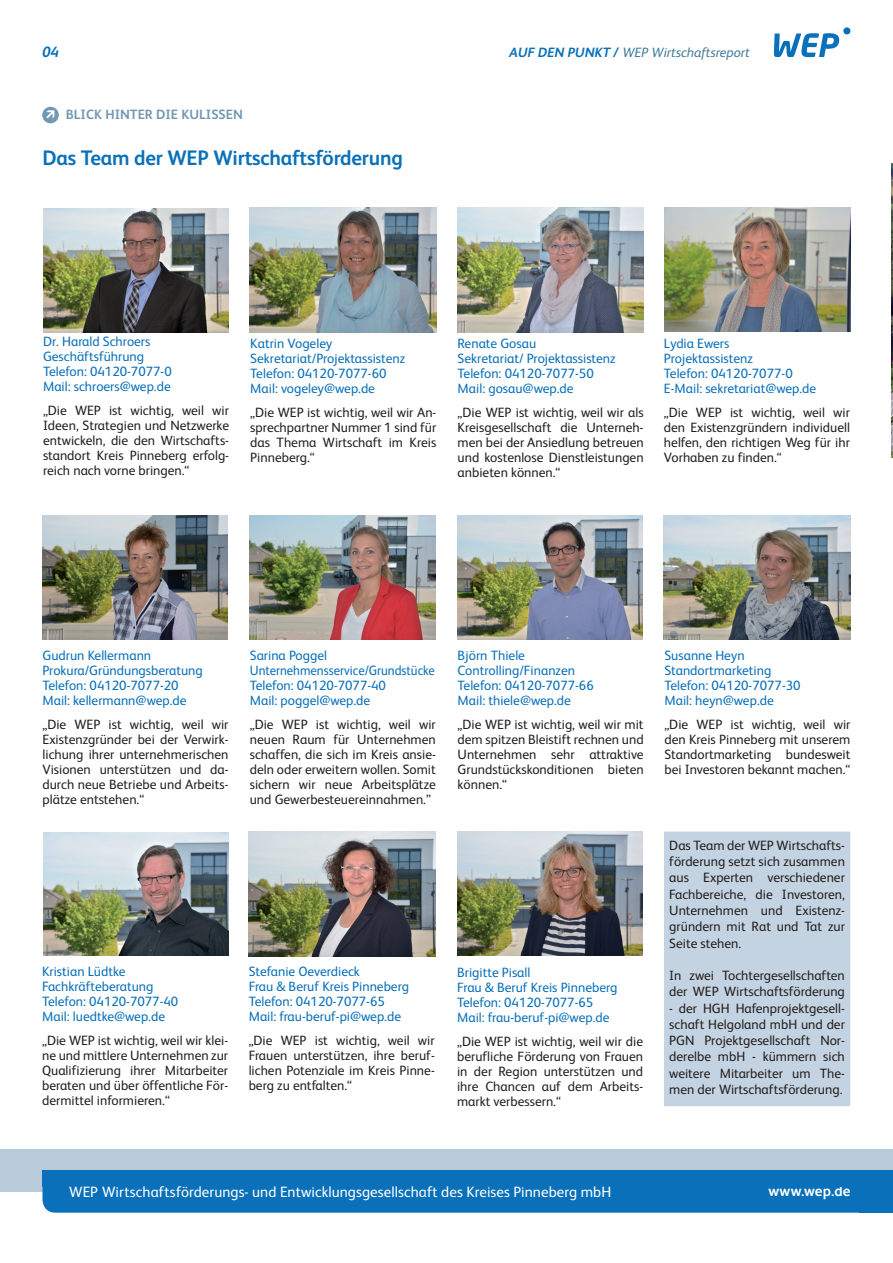
<style>
.page{position:relative;width:893px;height:1263px;background:#fff}
.page>*{position:absolute;margin:0;border:0;box-sizing:border-box;transform-origin:0 0}
.t1{font:700 21px "FS Albert";color:#0970b9}
.t2{font:15px "FS Albert";letter-spacing:.005em;color:#fff}
.t3{font:700 15px "FS Albert";color:#fff}
.t4{font:italic 700 15px "FS Albert";color:#0970b9}
.t5{font:13.5px/15px "FS Albert";color:#231f20;text-align:justify}
.t6{font:13.5px/15px "FS Albert";color:#0970b9}
.t7{font:italic 13.5px "FS Albert";color:#41799a}
.t8{font:700 13.5px "FS Albert";color:#7298b3}
.s1{font-weight:700;color:#0970b9}
</style>
<div class="page">
<div style="left:664px;top:831px;width:186px;height:275px;background:#c4d3e1"></div>
<img style="left:892px;top:163px;width:1px;height:294px">
<div style="left:42px;top:107px;width:17px;height:16px;background:#7298b3;border-radius:50%"></div>
<img style="left:43px;top:209px;width:186px;height:124px">
<img style="left:250px;top:208px;width:186px;height:124px">
<img style="left:665px;top:208px;width:185px;height:123px">
<img style="left:457px;top:208px;width:186px;height:124px">
<img style="left:42px;top:515px;width:186px;height:124px">
<img style="left:250px;top:516px;width:186px;height:124px">
<img style="left:457px;top:516px;width:185px;height:123px">
<img style="left:664px;top:515px;width:186px;height:125px">
<img style="left:43px;top:832px;width:185px;height:124px">
<img style="left:249px;top:832px;width:187px;height:125px">
<img style="left:457px;top:831px;width:186px;height:125px">
<div style="left:843px;top:27px;width:7px;height:7px;background:#0970b9;border-radius:50%"></div>
<svg style="left:774px;top:33px;width:65px;height:24px"></svg>
<div style="left:0;top:1149px;width:893px;height:42px;background:#b8cbda"></div>
<div style="left:43px;top:1170px;width:850px;height:43px;background:#0970b9;border-radius:13px"></div>
<div style="left:860px;top:1184px;width:33px;height:28px;background:#0970b9"></div>
<div style="left:42px;top:1170px;width:851px;height:16px;background:#0970b9"></div>
<p class="t4" style="left:43px;top:42px;width:18px">04</p>
<p class="t8" style="left:66px;top:105px;width:179px">Blick hinter die kulissen</p>
<h1 class="t1" style="left:43px;top:144px;width:362px">Das Team der WEP Wirtschaftsförderung</h1>
<p class="t7" style="left:510px;top:44px;width:242px"><span class="s1">AUF DEN PUNKT /</span> WEP Wirtschaftsreport</p>
<p class="t6" style="left:43px;top:333px;width:130px">Dr. Harald Schroers<br>Geschäftsführung<br>Telefon: 04120-7077-0<br>Mail: schroers@wep.de</p>
<p class="t5" style="left:43px;top:402px;width:188px">„Die WEP ist wichtig, weil wir Ideen, Strategien und Netzwerke entwickeln, die den Wirtschafts&shy;standort Kreis Pinneberg erfolg&shy;reich nach vorne bringen.“</p>
<p class="t6" style="left:250px;top:335px;width:156px">Katrin Vogeley<br>Sekretariat/Projektassistenz<br>Telefon: 04120-7077-60<br>Mail: vogeley@wep.de</p>
<p class="t5" style="left:250px;top:404px;width:188px">„Die WEP ist wichtig, weil wir An&shy;sprechpartner Nummer 1 sind für das Thema Wirtschaft im Kreis Pinneberg.“</p>
<p class="t6" style="left:458px;top:335px;width:160px">Renate Gosau<br>Sekretariat/ Projektassistenz<br>Telefon: 04120-7077-50<br>Mail: gosau@wep.de</p>
<p class="t5" style="left:458px;top:404px;width:188px">„Die WEP ist wichtig, weil wir als Kreisgesellschaft die Unterneh&shy;men bei der Ansiedlung betreuen und kostenlose Dienstleistungen anbieten können.“</p>
<p class="t6" style="left:664px;top:335px;width:154px">Lydia Ewers<br>Projektassistenz<br>Telefon: 04120-7077-0<br>E-Mail: sekretariat@wep.de</p>
<p class="t5" style="left:664px;top:404px;width:188px">„Die WEP ist wichtig, weil wir den Existenzgründern individuell helfen, den richtigen Weg für ihr Vorhaben zu finden.“</p>
<p class="t6" style="left:43px;top:647px;width:162px">Gudrun Kellermann<br>Prokura/Gründungsberatung<br>Telefon: 04120-7077-20<br>Mail: kellermann@wep.de</p>
<p class="t5" style="left:43px;top:716px;width:188px">„Die WEP ist wichtig, weil wir Existenzgründer bei der Verwirk&shy;lichung ihrer unternehmerischen Visionen unterstützen und da&shy;durch neue Betriebe und Arbeits&shy;plätze entstehen.“</p>
<p class="t6" style="left:250px;top:647px;width:187px">Sarina Poggel<br>Unternehmensservice/Grundstücke<br>Telefon: 04120-7077-40<br>Mail: poggel@wep.de</p>
<p class="t5" style="left:250px;top:716px;width:188px">„Die WEP ist wichtig, weil wir neuen Raum für Unternehmen schaffen, die sich im Kreis ansie&shy;deln oder erweitern wollen. Somit sichern wir neue Arbeitsplätze und Gewerbesteuereinnahmen.”</p>
<p class="t6" style="left:42px;top:963px;width:138px">Kristian Lüdtke<br>Fachkräfteberatung<br>Telefon: 04120-7077-40<br>Mail: luedtke@wep.de</p>
<p class="t5" style="left:42px;top:1032px;width:188px">„Die WEP ist wichtig, weil wir klei&shy;ne und mittlere Unternehmen zur Qualifizierung ihrer Mitarbeiter beraten und über öffentliche För&shy;dermittel informieren.“</p>
<p class="t6" style="left:249px;top:963px;width:162px">Stefanie Oeverdieck<br>Frau &amp; Beruf Kreis Pinneberg<br>Telefon: 04120-7077-65<br>Mail: frau-beruf-pi@wep.de</p>
<p class="t5" style="left:249px;top:1032px;width:188px">„Die WEP ist wichtig, weil wir Frauen unterstützen, ihre beruf&shy;lichen Potenziale im Kreis Pinne&shy;berg zu entfalten.“</p>
<p class="t6" style="left:458px;top:647px;width:138px">Björn Thiele<br>Controlling/Finanzen<br>Telefon: 04120-7077-66<br>Mail: thiele@wep.de</p>
<p class="t5" style="left:458px;top:716px;width:188px">„Die WEP ist wichtig, weil wir mit dem spitzen Bleistift rechnen und Unternehmen sehr attraktive Grundstückskonditionen bieten können.“</p>
<p class="t6" style="left:457px;top:964px;width:162px">Brigitte Pisall<br>Frau &amp; Beruf Kreis Pinneberg<br>Telefon: 04120-7077-65<br>Mail: frau-beruf-pi@wep.de</p>
<p class="t5" style="left:457px;top:1033px;width:188px">„Die WEP ist wichtig, weil wir die berufliche Förderung von Frauen in der Region unterstützen und ihre Chancen auf dem Arbeits&shy;markt verbessern.“</p>
<p class="t6" style="left:664px;top:647px;width:138px">Susanne Heyn<br>Standortmarketing<br>Telefon: 04120-7077-30<br>Mail: heyn@wep.de</p>
<p class="t5" style="left:664px;top:716px;width:188px">„Die WEP ist wichtig, weil wir den Kreis Pinneberg mit unserem Standortmarketing bundesweit bei Investoren bekannt machen.“</p>
<p class="t5" style="left:669px;top:836px;width:177px;line-height:16.2px">Das Team der WEP Wirtschafts&shy;förderung setzt sich zusammen aus Experten verschiedener Fachbereiche, die Investoren, Unternehmen und Existenz&shy;gründern mit Rat und Tat zur Seite stehen.</p>
<p class="t5" style="left:669px;top:967px;width:177px;line-height:16.2px">In zwei Tochtergesellschaften der WEP Wirtschaftsförderung</p>
<p class="t5" style="left:669px;top:999px;width:177px;line-height:16.2px">- der HGH Hafenprojektgesell&shy;schaft Helgoland mbH und der PGN Projektgesellschaft Nor&shy;derelbe mbH - kümmern sich weitere Mitarbeiter um The&shy;men der Wirtschaftsförderung.</p>
<p class="t2" style="left:69px;top:1181px;width:544px">WEP Wirtschaftsförderungs- und Entwicklungsgesellschaft des Kreises Pinneberg mbH</p>
<p class="t3" style="left:768px;top:1181px;width:84px">www.wep.de</p>
</div>
